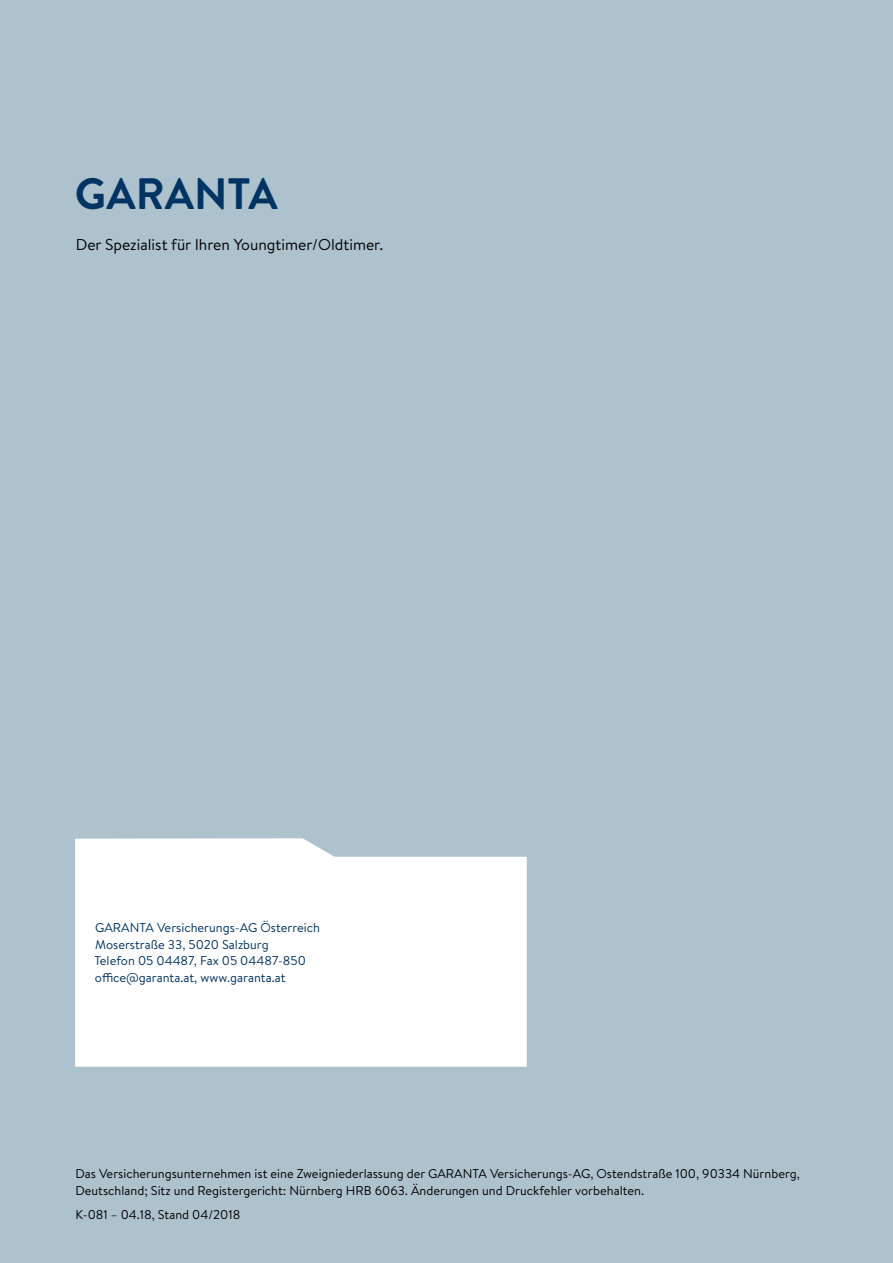
<style>
.page{position:relative;width:893px;height:1263px;background:#aec2ce}
.page>*{position:absolute;margin:0;border:0;box-sizing:border-box;transform-origin:0 0}
.t1{font:700 43.8px "Brandon Text";color:#003462}
.t2{font:15.75px "Brandon Text";color:#000}
.t3{font:12.75px/16.5px "Brandon Text";color:#000}
.t4{font:12.75px/16.5px "Brandon Text";color:#003462}
</style>
<div class="page">
<div style="left:75px;top:838px;width:452px;height:229px;background:#fff"></div>
<h1 class="t1" style="left:75px;top:163px;width:204px">GARANTA</h1>
<p class="t2" style="left:76px;top:234px;width:309px">Der Spezialist für Ihren Youngtimer/Oldtimer.</p>
<p class="t4" style="left:94px;top:919px;width:227px">GARANTA Versicherungs-AG Österreich Moserstraße 33, 5020 Salzburg<br>Telefon 05 04487, Fax 05 04487-850 office@garanta.at, www.garanta.at</p>
<p class="t3" style="left:75px;top:1165px;width:726px">Das Versicherungsunternehmen ist eine Zweigniederlassung der GARANTA Versicherungs-AG, Ostendstraße 100, 90334 Nürnberg,<br>Deutschland; Sitz und Registergericht: Nürnberg HRB 6063. Änderungen und Druckfehler vorbehalten.</p>
<p class="t3" style="left:75px;top:1206px;width:166px">K-081 – 04.18, Stand 04/2018</p>
</div>
